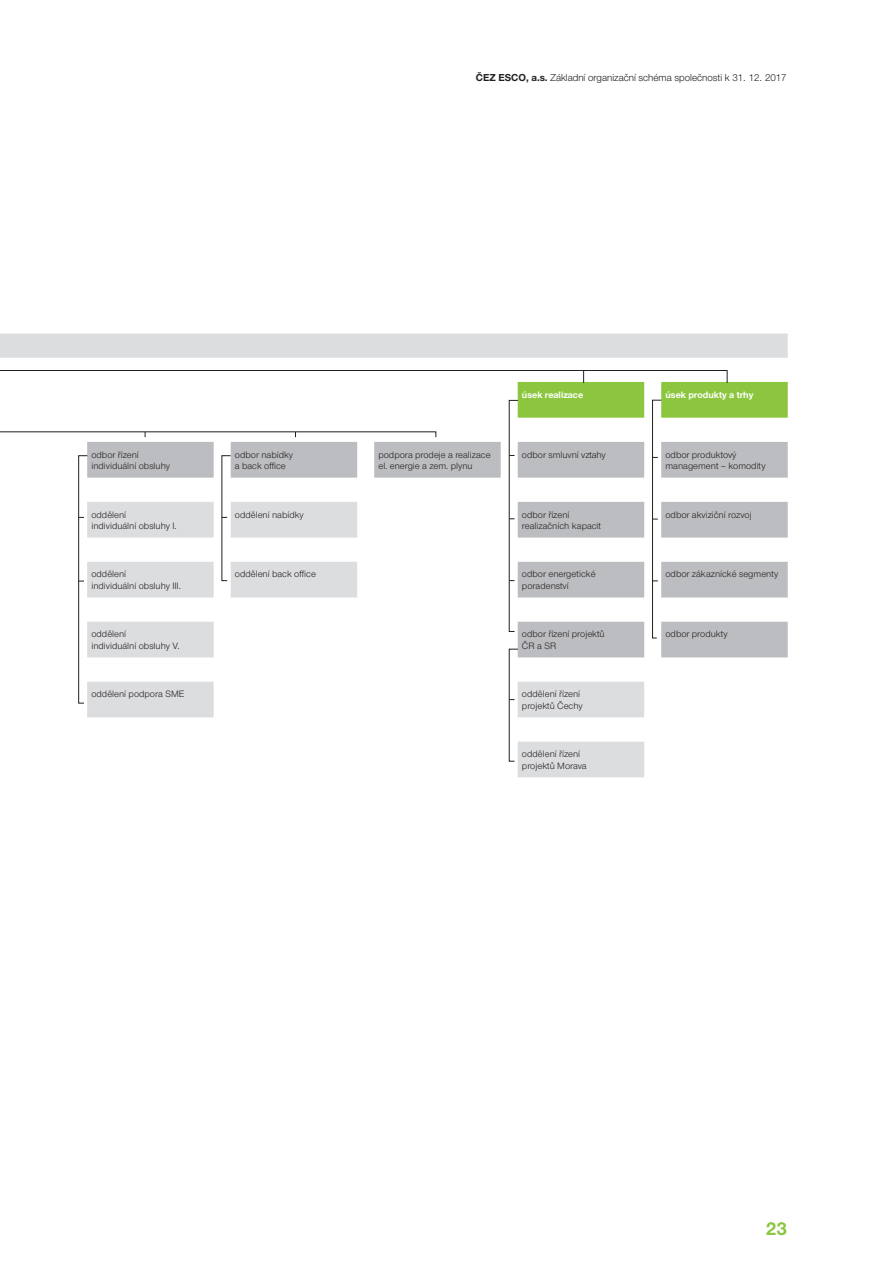
<style>
.page{position:relative;width:893px;height:1263px;background:#fff}
.page>*{position:absolute;margin:0;border:0;box-sizing:border-box;transform-origin:0 0}
.t1{font:700 18px "Helvetica Neue LT Pro";color:#8bc63e}
.zahlavi{font:300 9.75px "Helvetica Neue LT Pro";color:#231f20}
.t2{font:9.6px/11.6px "Nimbus CEZCE";color:#231f20}
.t3{font:700 9.6px "Nimbus CEZCE";color:#fff}
.s1{font-weight:700}
</style>
<div class="page">
<svg style="left:0;top:333px;width:788px;height:444px;fill:#dcdddf"></svg>
<svg style="left:0;top:346px;width:788px;height:416px"></svg>
<p class="zahlavi" style="left:476px;top:72px;width:312px"><span class="s1">ČEZ ESCO, a.s.</span> Základní organizační schéma společnosti k 31. 12. 2017</p>
<p class="t3" style="left:522px;top:389px;width:63px">úsek realizace</p>
<p class="t3" style="left:665px;top:389px;width:89px">úsek produkty a trhy</p>
<p class="t2" style="left:91px;top:449px;width:80px">odbor řízení individuální obsluhy</p>
<p class="t2" style="left:235px;top:449px;width:60px">odbor nabídky a back office</p>
<p class="t2" style="left:378px;top:449px;width:114px">podpora prodeje a realizace el. energie a zem. plynu</p>
<p class="t2" style="left:522px;top:449px;width:85px">odbor smluvní vztahy</p>
<p class="t2" style="left:665px;top:449px;width:102px">odbor produktový management – komodity</p>
<p class="t2" style="left:91px;top:509px;width:87px">oddělení<br>individuální obsluhy I.</p>
<p class="t2" style="left:235px;top:509px;width:70px">oddělení nabídky</p>
<p class="t2" style="left:522px;top:509px;width:81px">odbor řízení realizačních kapacit</p>
<p class="t2" style="left:665px;top:509px;width:88px">odbor akviziční rozvoj</p>
<p class="t2" style="left:91px;top:569px;width:91px">oddělení<br>individuální obsluhy III.</p>
<p class="t2" style="left:235px;top:569px;width:82px">oddělení back office</p>
<p class="t2" style="left:522px;top:569px;width:75px">odbor energetické poradenství</p>
<p class="t2" style="left:665px;top:569px;width:114px">odbor zákaznícké segmenty</p>
<p class="t2" style="left:91px;top:628px;width:90px">oddělení<br>individuální obsluhy V.</p>
<p class="t2" style="left:522px;top:628px;width:84px">odbor řízení projektů<br>ČR a SR</p>
<p class="t2" style="left:665px;top:628px;width:64px">odbor produkty</p>
<p class="t2" style="left:91px;top:688px;width:94px">oddělení podpora SME</p>
<p class="t2" style="left:522px;top:688px;width:62px">oddělení řízení projektů Čechy</p>
<p class="t2" style="left:522px;top:748px;width:66px">oddělení řízení projektů Morava</p>
<h1 class="t1" style="left:766px;top:1218px;width:22px">23</h1>
</div>
